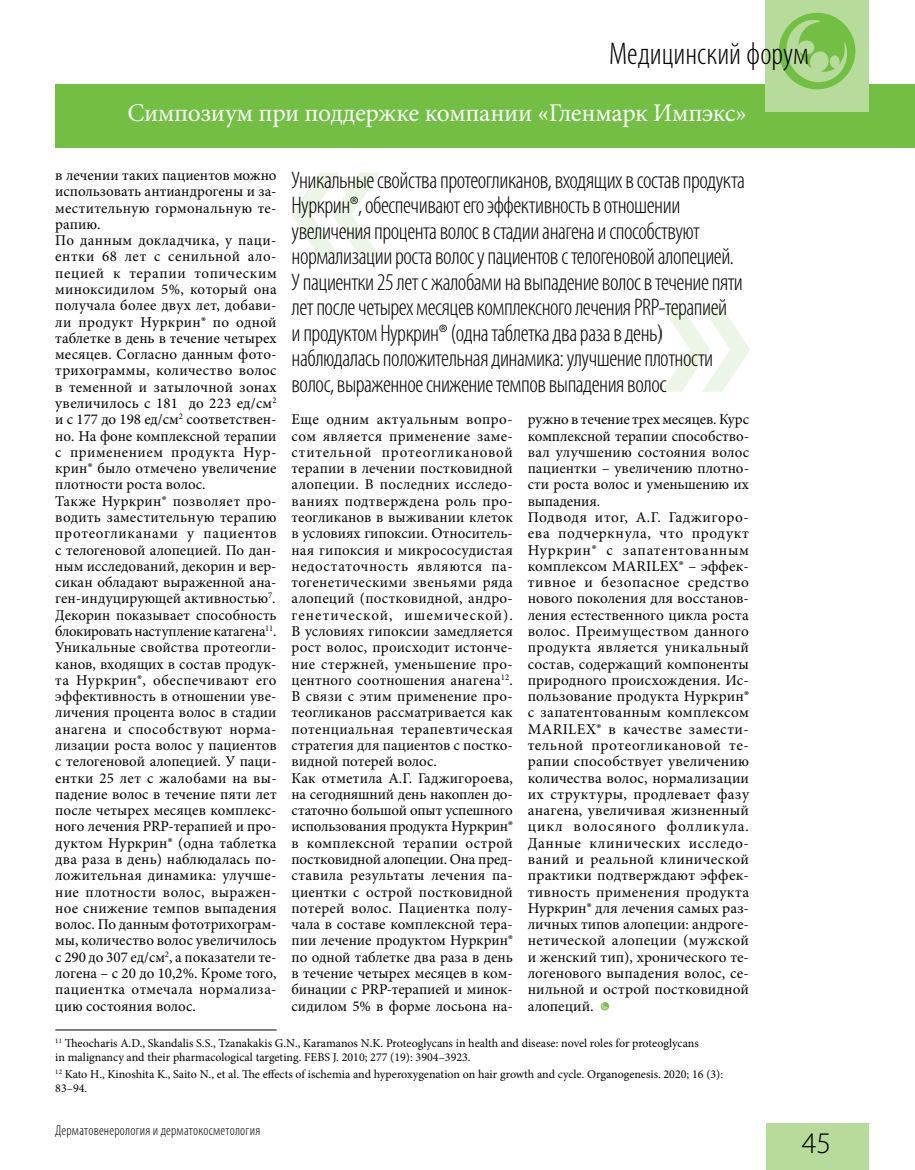
<style>
.page{position:relative;width:915px;height:1170px;background:#fff}
.page>*{position:absolute;margin:0;border:0;box-sizing:border-box;transform-origin:0 0}
.t1{font:300 condensed 31.5px "Myriad Pro";color:#000}
.t2{font:300 30px "Myriad Pro";color:#000}
.t3{font:25.5px "Minion Pro";letter-spacing:-.01em;color:#fff}
.t4{font:300 condensed 24px/25.5px "Myriad Pro";letter-spacing:-.02em;color:#000}
.t5{font:15px/16.2px "Minion Pro";letter-spacing:.01em;color:#000}
.t6{font:300 condensed 14.25px "Myriad Pro";letter-spacing:.015em;color:#000}
.t7{font:12px/13.5px "Minion Pro";color:#000}
</style>
<div class="page">
<div style="left:55px;top:84px;width:859px;height:63px;background:#72bf44"></div>
<div style="left:765px;top:1123px;width:102px;height:46px;background:#b7db9b"></div>
<div style="left:764px;top:0;width:103px;height:111px;background:#b7db9b"></div>
<div style="left:778px;top:13px;width:77px;height:76px;background:#72bf44;border-radius:50%"></div>
<svg style="left:784px;top:20px;width:63px;height:63px"></svg>
<hr style="left:55px;top:1029px;width:221px;height:1px;background:#000">
<svg style="left:600px;top:1001px;width:9px;height:9px"></svg>
<svg style="left:601px;top:1002px;width:7px;height:7px"></svg>
<svg style="left:292px;top:172px;width:88px;height:85px"></svg>
<svg style="left:662px;top:307px;width:87px;height:84px"></svg>
<h1 class="t1" style="left:608px;top:35px;width:201px">Медицинский форум</h1>
<h3 class="t3" style="left:127px;top:95px;width:620px">Симпозиум при поддержке компании «Гленмарк Импэкс»</h3>
<p class="t4" style="left:291px;top:167px;width:454px">Уникальные свойства протеогликанов, входящих в состав продукта Нуркрин®, обеспечивают его эффективность в отношении увеличения процента волос в стадии анагена и способствуют нормализации роста волос у пациентов с телогеновой алопецией.<br>У пациентки 25 лет с жалобами на выпадение волос в течение пяти лет после четырех месяцев комплексного лечения PRP-терапией<br>и продуктом Нуркрин® (одна таблетка два раза в день) наблюдалась положительная динамика: улучшение плотности волос, выраженное снижение темпов выпадения волос</p>
<p class="t5" style="left:55px;top:167px;width:223px">в лечении таких пациентов можно использовать антиандрогены и за&shy;местительную гормональную те&shy;рапию.<br>По данным докладчика, у паци&shy;ентки 68 лет с сенильной ало&shy;пецией к терапии топическим миноксидилом 5%, который она получала более двух лет, добави&shy;ли продукт Нуркрин® по одной таблетке в день в течение четырех месяцев. Согласно данным фото&shy;трихограммы, количество волос в теменной и затылочной зонах увеличилось с 181 до 223 ед/см<sup>2 </sup>и с 177 до 198 ед/см<sup>2</sup> соответствен&shy;но. На фоне комплексной терапии с применением продукта Нур&shy;крин® было отмечено увеличение плотности роста волос.<br>Также Нуркрин® позволяет про&shy;водить заместительную терапию протеогликанами у пациентов с телогеновой алопецией. По дан&shy;ным исследований, декорин и вер&shy;сикан обладают выраженной ана&shy;ген-индуцирующей активностью<sup>7</sup>.<br>Декорин показывает способность блокировать наступление катагена<sup>11</sup>.<br>Уникальные свойства протеогли&shy;канов, входящих в состав продук&shy;та Нуркрин®, обеспечивают его эффективность в отношении уве&shy;личения процента волос в стадии анагена и способствуют норма&shy;лизации роста волос у пациентов с телогеновой алопецией. У паци&shy;ентки 25 лет с жалобами на вы&shy;падение волос в течение пяти лет после четырех месяцев комплекс&shy;ного лечения PRP-терапией и про&shy;дуктом Нуркрин® (одна таблетка два раза в день) наблюдалась по&shy;ложительная динамика: улучше&shy;ние плотности волос, выражен&shy;ное снижение темпов выпадения волос. По данным фототрихограм&shy;мы, количество волос увеличилось с 290 до 307 ед/см<sup>2</sup>, а показатели те&shy;логена – с 20 до 10,2%. Кроме того, пациентка отмечала нормализа&shy;цию состояния волос.</p>
<p class="t5" style="left:527px;top:411px;width:223px">ружно в течение трех месяцев. Курс комплексной терапии способство&shy;вал улучшению состояния волос пациентки – увеличению плотно&shy;сти роста волос и уменьшению их выпадения.<br>Подводя итог, А.Г. Гаджигоро&shy;ева подчеркнула, что продукт<br>Нуркрин® с запатентованным комплексом МARILEX® – эффек&shy;тивное и безопасное средство нового поколения для восстанов&shy;ления естественного цикла роста волос. Преимуществом данного продукта является уникальный состав, содержащий компоненты природного происхождения. Ис&shy;пользование продукта Нуркрин® с запатентованным комплексом<br>МARILEX® в качестве замести&shy;тельной протеогликановой те&shy;рапии способствует увеличению количества волос, нормализации их структуры, продлевает фазу анагена, увеличивая жизненный цикл волосяного фолликула.<br>Данные клинических исследо&shy;ваний и реальной клинической практики подтверждают эффек&shy;тивность применения продукта<br>Нуркрин® для лечения самых раз&shy;личных типов алопеции: андроге&shy;нетической алопеции (мужской и женский тип), хронического те&shy;логенового выпадения волос, се&shy;нильной и острой постковидной алопеций.</p>
<p class="t5" style="left:291px;top:411px;width:223px">Еще одним актуальным вопро&shy;сом является применение заме&shy;стительной протеогликановой терапии в лечении постковидной алопеции. В последних исследо&shy;ваниях подтверждена роль про&shy;теогликанов в выживании клеток в условиях гипоксии. Относитель&shy;ная гипоксия и микрососудистая недостаточность являются па&shy;тогенетическими звеньями ряда алопеций (постковидной, андро&shy;генетической, ишемической).<br>В условиях гипоксии замедляется рост волос, происходит истонче&shy;ние стержней, уменьшение про&shy;центного соотношения анагена<sup>12</sup>.<br>В связи с этим применение про&shy;теогликанов рассматривается как потенциальная терапевтическая стратегия для пациентов с постко&shy;видной потерей волос.<br>Как отметила А.Г. Гаджигороева, на сегодняшний день накоплен до&shy;статочно большой опыт успешного использования продукта Нуркрин® в комплексной терапии острой постковидной алопеции. Она пред&shy;ставила результаты лечения па&shy;циентки с острой постковидной потерей волос. Пациентка полу&shy;чала в составе комплексной тера&shy;пии лечение продуктом Нуркрин® по одной таблетке два раза в день в течение четырех месяцев в ком&shy;бинации с PRP-терапией и минок&shy;сидилом 5% в форме лосьона на-</p>
<p class="t7" style="left:55px;top:1036px;width:644px"><sup>11</sup> Theocharis A.D., Skandalis S.S., Tzanakakis G.N., Karamanos N.K. Proteoglycans in health and disease: novel roles for proteoglycans in malignancy and their pharmacological targeting. FEBS J. 2010; 277 (19): 3904–3923.</p>
<p class="t7" style="left:55px;top:1067px;width:669px"><sup>12</sup> Kato H., Kinoshita K., Saito N., et al. The effects of ischemia and hyperoxygenation on hair growth and cycle. Organogenesis. 2020; 16 (3):<br>83–94.</p>
<p class="t6" style="left:55px;top:1121px;width:206px">Дерматовенерология и дерматокосметология</p>
<h2 class="t2" style="left:801px;top:1126px;width:31px">45</h2>
</div>
